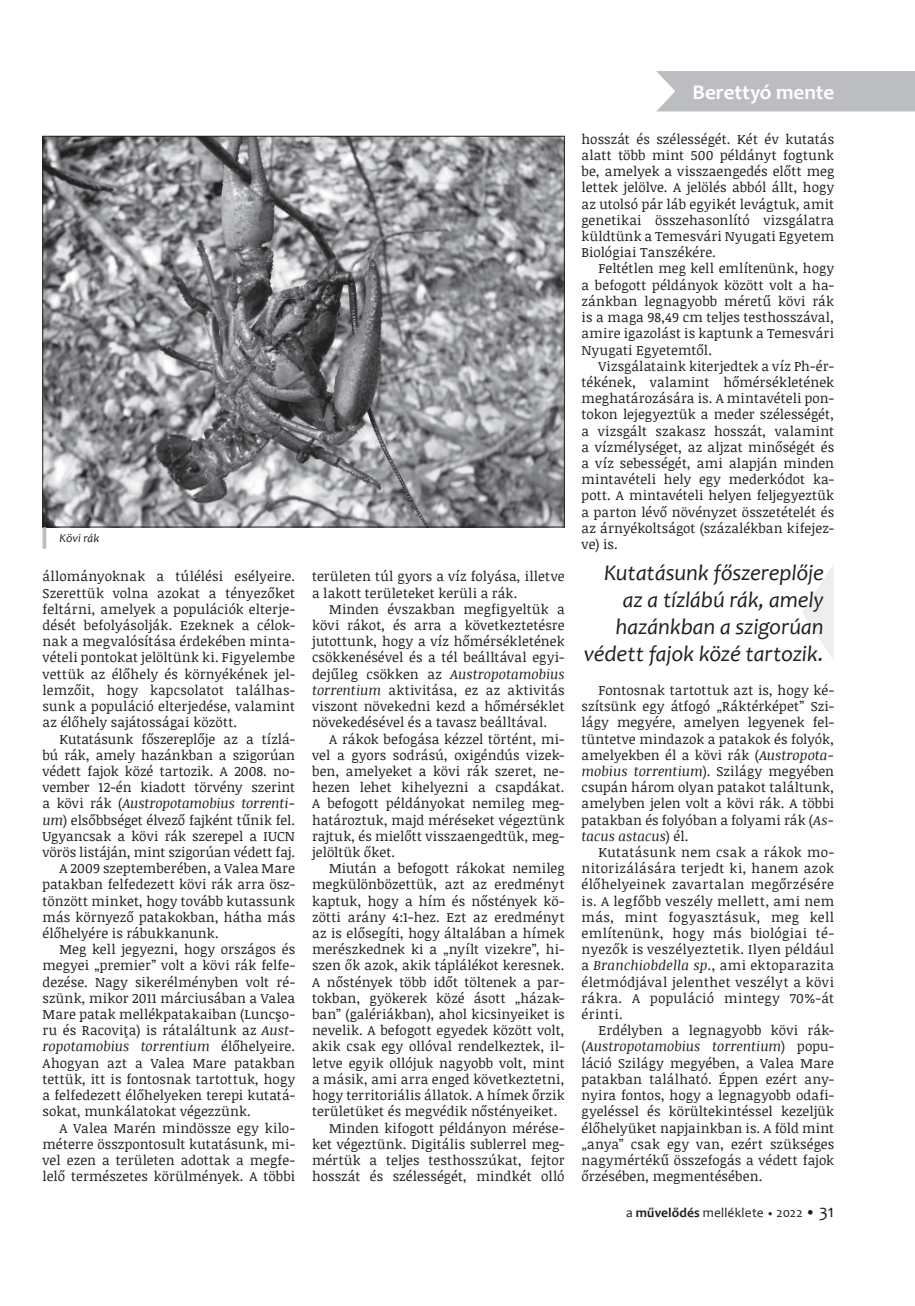
<style>
.page{position:relative;width:915px;height:1306px;background:#fff}
.page>*{position:absolute;margin:0;border:0;box-sizing:border-box;transform-origin:0 0}
.t1{font:italic 22.5px/27px "Candara";letter-spacing:-.005em;color:#231f20;text-align:right}
.t2{font:700 21px "Candara";color:#fff}
.t3{font:13.5px/16.2px "Noticia Text";letter-spacing:.01em;color:#231f20;text-align:justify}
.t4{font:italic 13.5px "Noticia Text";letter-spacing:-.005em;color:#231f20}
.t5{font:13.5px "Candara";letter-spacing:.01em;color:#231f20}
.t6{font:italic 12px "Candara";letter-spacing:.005em;color:#231f20}
.s1{font-style:normal}
.s2{font-style:italic}
.s3{font-weight:700}
.s4{font-size:10.5px}
.s5{font-size:15px}
.s6{font-size:18px}
</style>
<div class="page">
<div style="left:656px;top:71px;width:258px;height:41px;background:#bcbdc0"></div>
<img style="left:45px;top:138px;width:517px;height:387px">
<hr style="left:43px;top:527px;width:3px;height:22px;background:#bcbdc0">
<svg style="left:802px;top:566px;width:31px;height:93px"></svg>
<p class="t6" style="left:60px;top:531px;width:41px">Kövi rák</p>
<p class="t3" style="left:43px;top:568px;width:254px">állományoknak a túlélési esélyeire.<br>Szerettük volna azokat a tényezőket feltárni, amelyek a populációk elterje&shy;dését befolyásolják. Ezeknek a célok&shy;nak a megvalósítása érdekében minta&shy;vételi pontokat jelöltünk ki. Figyelembe vettük az élőhely és környékének jel&shy;lemzőit, hogy kapcsolatot találhas&shy;sunk a populáció elterjedése, valamint az élőhely sajátosságai között.</p>
<p class="t3" style="left:60px;top:730px;width:237px">Kutatásunk főszereplője az a tízlá-</p>
<p class="t3" style="left:43px;top:746px;width:254px">bú rák, amely hazánkban a szigorúan</p>
<p class="t3" style="left:43px;top:762px;width:254px">védett fajok közé tartozik. A 2008. no-</p>
<p class="t3" style="left:43px;top:778px;width:254px">vember 12-én kiadott törvény szerint</p>
<p class="t4" style="left:43px;top:794px;width:254px"><span class="s1">a kövi rák (</span>Austropotamobius torrenti-</p>
<p class="t3" style="left:43px;top:811px;width:254px"><span class="s2">um</span>) elsőbbséget élvező fajként tűnik fel.</p>
<p class="t3" style="left:43px;top:827px;width:254px">Ugyancsak a kövi rák szerepel a IUCN</p>
<p class="t3" style="left:43px;top:843px;width:254px">vörös listáján, mint szigorúan védett faj.</p>
<p class="t3" style="left:60px;top:859px;width:237px">A 2009 szeptemberében, a Valea Mare</p>
<p class="t3" style="left:43px;top:876px;width:254px">patakban felfedezett kövi rák arra ösz-</p>
<p class="t3" style="left:43px;top:892px;width:254px">tönzött minket, hogy tovább kutassunk</p>
<p class="t3" style="left:43px;top:908px;width:254px">más környező patakokban, hátha más</p>
<p class="t3" style="left:43px;top:924px;width:177px">élőhelyére is rábukkanunk.</p>
<p class="t3" style="left:60px;top:940px;width:237px">Meg kell jegyezni, hogy országos és</p>
<p class="t3" style="left:43px;top:957px;width:254px">megyei „premier” volt a kövi rák felfe-</p>
<p class="t3" style="left:43px;top:973px;width:254px">dezése. Nagy sikerélményben volt ré-</p>
<p class="t3" style="left:43px;top:989px;width:254px">szünk, mikor 2011 márciusában a Valea</p>
<p class="t3" style="left:43px;top:1005px;width:254px">Mare patak mellékpatakaiban (Luncşo-</p>
<p class="t3" style="left:43px;top:1021px;width:254px">ru és Racoviţa) is rátaláltunk az <span class="s2">Aust-</span></p>
<p class="t4" style="left:43px;top:1037px;width:254px">ropotamobius torrentium <span class="s1">élőhelyeire.</span></p>
<p class="t3" style="left:43px;top:1054px;width:254px">Ahogyan azt a Valea Mare patakban</p>
<p class="t3" style="left:43px;top:1070px;width:254px">tettük, itt is fontosnak tartottuk, hogy</p>
<p class="t3" style="left:43px;top:1086px;width:254px">a felfedezett élőhelyeken terepi kutatá-</p>
<p class="t3" style="left:43px;top:1102px;width:210px">sokat, munkálatokat végezzünk.</p>
<p class="t3" style="left:60px;top:1119px;width:237px">A Valea Marén mindössze egy kilo-</p>
<p class="t3" style="left:43px;top:1135px;width:254px">méterre összpontosult kutatásunk, mi-</p>
<p class="t3" style="left:43px;top:1151px;width:254px">vel ezen a területen adottak a megfe-</p>
<p class="t3" style="left:43px;top:1167px;width:254px">lelő természetes körülmények. A többi</p>
<p class="t3" style="left:312px;top:568px;width:254px">területen túl gyors a víz folyása, illetve a lakott területeket kerüli a rák.</p>
<p class="t3" style="left:312px;top:600px;width:254px;text-indent:17px">Minden évszakban megfigyeltük a kövi rákot, és arra a következtetésre jutottunk, hogy a víz hőmérsékletének csökkenésével és a tél beálltával egyi&shy;dejűleg csökken az <span class="s2">Austropotamobius torrentium</span> aktivitása, ez az aktivitás viszont növekedni kezd a hőmérséklet növekedésével és a tavasz beálltával.</p>
<p class="t3" style="left:312px;top:730px;width:254px;text-indent:17px">A rákok befogása kézzel történt, mi&shy;vel a gyors sodrású, oxigéndús vizek&shy;ben, amelyeket a kövi rák szeret, ne&shy;hezen lehet kihelyezni a csapdákat.<br>A befogott példányokat nemileg meg&shy;határoztuk, majd méréseket végeztünk rajtuk, és mielőtt visszaengedtük, meg&shy;jelöltük őket.</p>
<p class="t3" style="left:329px;top:859px;width:237px">Miután a befogott rákokat nemileg</p>
<p class="t3" style="left:312px;top:876px;width:254px">megkülönbözettük, azt az eredményt</p>
<p class="t3" style="left:312px;top:892px;width:254px">kaptuk, hogy a hím és nőstények kö-</p>
<p class="t3" style="left:312px;top:908px;width:254px">zötti arány 4:1-hez. Ezt az eredményt</p>
<p class="t3" style="left:312px;top:924px;width:254px">az is elősegíti, hogy általában a hímek</p>
<p class="t3" style="left:312px;top:940px;width:254px">merészkednek ki a „nyílt vizekre”, hi-</p>
<p class="t3" style="left:312px;top:957px;width:254px">szen ők azok, akik táplálékot keresnek.</p>
<p class="t3" style="left:312px;top:973px;width:254px">A nőstények több időt töltenek a par-</p>
<p class="t3" style="left:312px;top:989px;width:254px">tokban, gyökerek közé ásott „házak-</p>
<p class="t3" style="left:312px;top:1005px;width:254px">ban” (galériákban), ahol kicsinyeiket is</p>
<p class="t3" style="left:312px;top:1021px;width:254px">nevelik. A befogott egyedek között volt,</p>
<p class="t3" style="left:312px;top:1038px;width:254px">akik csak egy ollóval rendelkeztek, il-</p>
<p class="t3" style="left:312px;top:1054px;width:254px">letve egyik ollójuk nagyobb volt, mint</p>
<p class="t3" style="left:312px;top:1070px;width:254px">a másik, ami arra enged következtetni,</p>
<p class="t3" style="left:312px;top:1086px;width:254px">hogy territoriális állatok. A hímek őrzik</p>
<p class="t3" style="left:312px;top:1102px;width:247px">területüket és megvédik nőstényeiket.</p>
<p class="t3" style="left:329px;top:1119px;width:237px">Minden kifogott példányon mérése-</p>
<p class="t3" style="left:312px;top:1135px;width:254px">ket végeztünk. Digitális sublerrel meg-</p>
<p class="t3" style="left:312px;top:1151px;width:254px">mértük a teljes testhosszúkat, fejtor</p>
<p class="t3" style="left:312px;top:1167px;width:254px">hosszát és szélességét, mindkét olló</p>
<h2 class="t2" style="left:692px;top:79px;width:143px">Berettyó mente</h2>
<p class="t3" style="left:581px;top:130px;width:254px">hosszát és szélességét. Két év kutatás alatt több mint 500 példányt fogtunk be, amelyek a visszaengedés előtt meg lettek jelölve. A jelölés abból állt, hogy az utolsó pár láb egyikét levágtuk, amit genetikai összehasonlító vizsgálatra küldtünk a Temesvári Nyugati Egyetem Biológiai Tanszékére.</p>
<p class="t3" style="left:581px;top:260px;width:254px;text-indent:17px">Feltétlen meg kell említenünk, hogy a befogott példányok között volt a ha&shy;zánkban legnagyobb méretű kövi rák is a maga 98,49 cm teljes testhosszával, amire igazolást is kaptunk a Temesvári Nyugati Egyetemtől.</p>
<p class="t3" style="left:581px;top:357px;width:254px;text-indent:17px">Vizsgálataink kiterjedtek a víz Ph-ér&shy;tékének, valamint hőmérsékletének meghatározására is. A mintavételi pon&shy;tokon lejegyeztük a meder szélességét, a vizsgált szakasz hosszát, valamint a vízmélységet, az aljzat minőségét és a víz sebességét, ami alapján minden mintavételi hely egy mederkódot ka&shy;pott. A mintavételi helyen feljegyeztük a parton lévő növényzet összetételét és az árnyékoltságot (százalékban kifejez&shy;ve) is.</p>
<h1 class="t1" style="left:583px;top:559px;width:241px">Kutatásunk főszereplője az a tízlábú rák, amely hazánkban a szigorúan védett fajok közé tartozik.</h1>
<p class="t3" style="left:581px;top:681px;width:254px;text-indent:17px">Fontosnak tartottuk azt is, hogy ké&shy;szítsünk egy átfogó „Ráktérképet” Szi&shy;lágy megyére, amelyen legyenek fel&shy;tüntetve mindazok a patakok és folyók, amelyekben él a kövi rák (<span class="s2">Austropota&shy;mobius torrentium</span>). Szilágy megyében csupán három olyan patakot találtunk, amelyben jelen volt a kövi rák. A többi patakban és folyóban a folyami rák (<span class="s2">As&shy;tacus astacus</span>) él.</p>
<p class="t3" style="left:581px;top:843px;width:254px;text-indent:17px">Kutatásunk nem csak a rákok mo&shy;nitorizálására terjedt ki, hanem azok élőhelyeinek zavartalan megőrzésére is. A legfőbb veszély mellett, ami nem más, mint fogyasztásuk, meg kell említenünk, hogy más biológiai té&shy;nyezők is veszélyeztetik. Ilyen például a <span class="s2">Branchiobdella sp</span>., ami ektoparazita életmódjával jelenthet veszélyt a kövi rákra. A populáció mintegy 70%-át érinti.</p>
<p class="t3" style="left:581px;top:1021px;width:254px;text-indent:17px">Erdélyben a legnagyobb kövi rák-(<span class="s2">Austropotamobius torrentium</span>) popu&shy;láció Szilágy megyében, a Valea Mare patakban található. Éppen ezért an - nyira fontos, hogy a legnagyobb odafi&shy;gyeléssel és körültekintéssel kezeljük élőhelyüket napjainkban is. A föld mint „anya” csak egy van, ezért szükséges nagymértékű összefogás a védett fajok őrzésében, megmentésében.</p>
<p class="t5" style="left:626px;top:1204px;width:209px">a <span class="s3">művelődés</span> melléklete <span class="s4">•</span> 2022 <span class="s5">•</span> <span class="s6">31</span></p>
</div>
